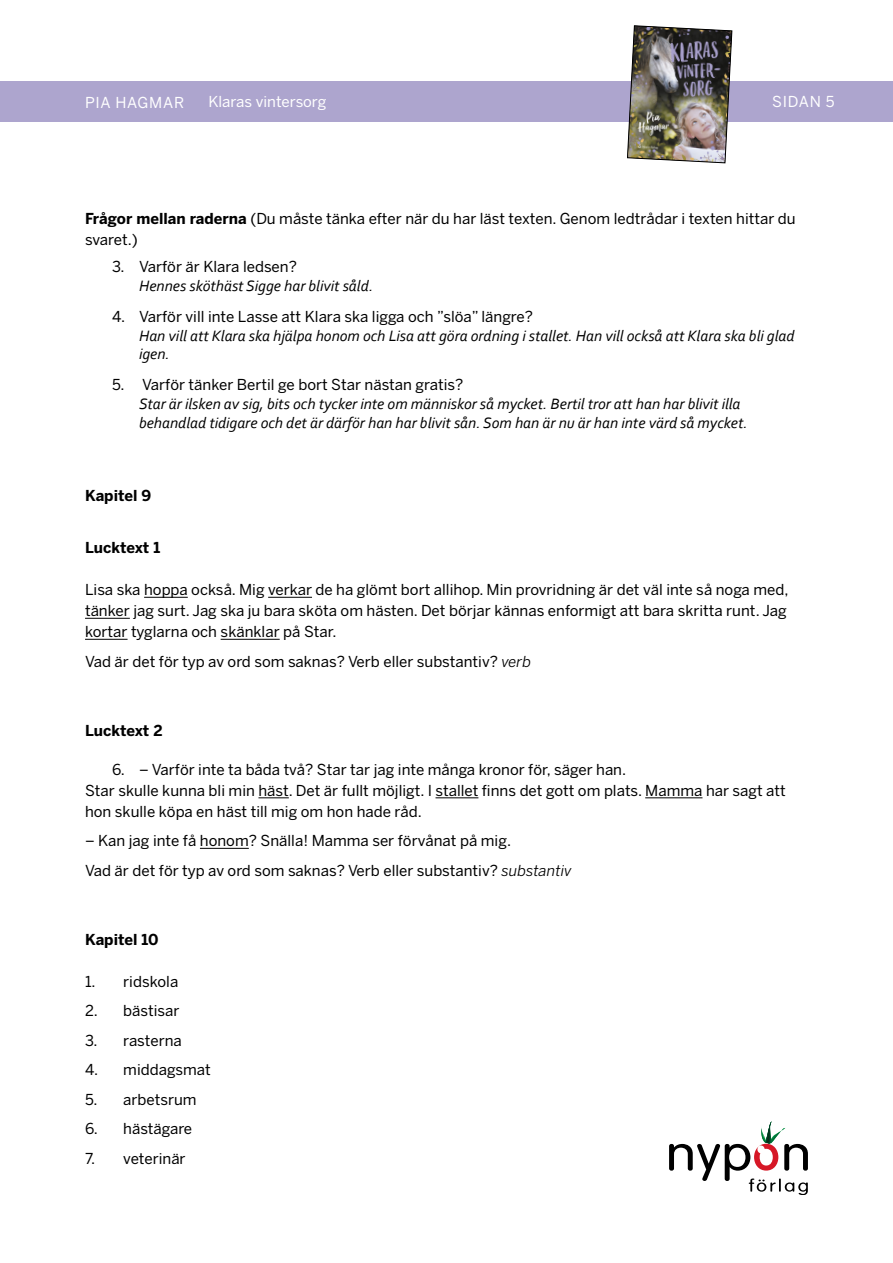
<style>
.page{position:relative;width:893px;height:1263px;background:#fff}
.page>*{position:absolute;margin:0;border:0;box-sizing:border-box;transform-origin:0 0}
.t1{font:italic 15.75px/18.9px "Corbel";color:#000}
.t2{font:15px/21px "Benton Sans";color:#000}
.t3{font:700 15px "Benton Sans";color:#000}
.t4{font:15px "Benton Sans";color:#fff}
.t5{font:15px "Benton Sans";letter-spacing:.05em;color:#fff}
.s1{font-weight:700}
.s2{font-style:italic}
</style>
<div class="page">
<div style="left:0;top:81px;width:893px;height:40px;background:#ada5ce"></div>
<svg style="left:669px;top:1121px;width:139px;height:74px"></svg>
<img style="left:627px;top:25px;width:105px;height:138px">
<hr style="left:144px;top:597px;width:44px;height:1px;background:#000">
<hr style="left:268px;top:597px;width:44px;height:1px;background:#000">
<hr style="left:85px;top:618px;width:45px;height:1px;background:#000">
<hr style="left:85px;top:639px;width:43px;height:1px;background:#000">
<hr style="left:221px;top:639px;width:59px;height:1px;background:#000">
<hr style="left:258px;top:797px;width:31px;height:1px;background:#000">
<hr style="left:435px;top:797px;width:43px;height:1px;background:#000">
<hr style="left:645px;top:797px;width:57px;height:1px;background:#000">
<hr style="left:200px;top:848px;width:49px;height:1px;background:#000">
<p class="t5" style="left:85px;top:94px;width:101px">PIA HAGMAR</p>
<p class="t4" style="left:208px;top:93px;width:119px">Klaras vintersorg</p>
<p class="t4" style="left:772px;top:93px;width:64px">SIDAN 5</p>
<p class="t2" style="left:85px;top:209px;width:712px"><span class="s1">Frågor mellan raderna</span> (Du måste tänka efter när du har läst texten. Genom ledtrådar i texten hittar du svaret.)</p>
<p class="t2" style="left:112px;top:256px;width:186px">3. Varför är Klara ledsen?</p>
<p class="t1" style="left:139px;top:276px;width:236px">Hennes sköthäst Sigge har blivit såld.</p>
<p class="t2" style="left:112px;top:306px;width:423px">4. Varför vill inte Lasse att Klara ska ligga och ”slöa” längre?</p>
<p class="t1" style="left:139px;top:325px;width:657px">Han vill att Klara ska hjälpa honom och Lisa att göra ordning i stallet. Han vill också att Klara ska bli glad igen.</p>
<p class="t2" style="left:112px;top:374px;width:353px">5. Varför tänker Bertil ge bort Star nästan gratis?</p>
<p class="t1" style="left:139px;top:394px;width:610px">Star är ilsken av sig, bits och tycker inte om människor så mycket. Bertil tror att han har blivit illa behandlad tidigare och det är därför han har blivit sån. Som han är nu är han inte värd så mycket.</p>
<p class="t3" style="left:85px;top:487px;width:68px">Kapitel 9</p>
<p class="t3" style="left:85px;top:539px;width:77px">Lucktext 1</p>
<p class="t2" style="left:85px;top:580px;width:705px;text-align:justify">Lisa ska hoppa också. Mig verkar de ha glömt bort allihop. Min provridning är det väl inte så noga med, tänker jag surt. Jag ska ju bara sköta om hästen. Det börjar kännas enformigt att bara skritta runt. Jag kortar tyglarna och skänklar på Star.</p>
<p class="t2" style="left:85px;top:651px;width:448px">Vad är det för typ av ord som saknas? Verb eller substantiv? <span class="s2">verb</span></p>
<p class="t3" style="left:85px;top:721px;width:79px">Lucktext 2</p>
<p class="t2" style="left:85px;top:759px;width:702px;text-indent:27px">6. – Varför inte ta båda två? Star tar jag inte många kronor för, säger han.<br>Star skulle kunna bli min häst. Det är fullt möjligt. I stallet finns det gott om plats. Mamma har sagt att hon skulle köpa en häst till mig om hon hade råd.</p>
<p class="t2" style="left:85px;top:826px;width:488px;line-height:29.5px">– Kan jag inte få honom? Snälla! Mamma ser förvånat på mig.<br>Vad är det för typ av ord som saknas? Verb eller substantiv? <span class="s2">substantiv</span></p>
<p class="t3" style="left:85px;top:930px;width:75px">Kapitel 10</p>
<p class="t2" style="left:85px;top:971px;width:95px">1. ridskola</p>
<p class="t2" style="left:85px;top:1001px;width:96px">2. bästisar</p>
<p class="t2" style="left:85px;top:1030px;width:98px">3. rasterna</p>
<p class="t2" style="left:85px;top:1060px;width:127px">4. middagsmat</p>
<p class="t2" style="left:85px;top:1089px;width:113px">5. arbetsrum</p>
<p class="t2" style="left:85px;top:1119px;width:109px">6. hästägare</p>
<p class="t2" style="left:85px;top:1148px;width:102px">7. veterinär</p>
</div>
